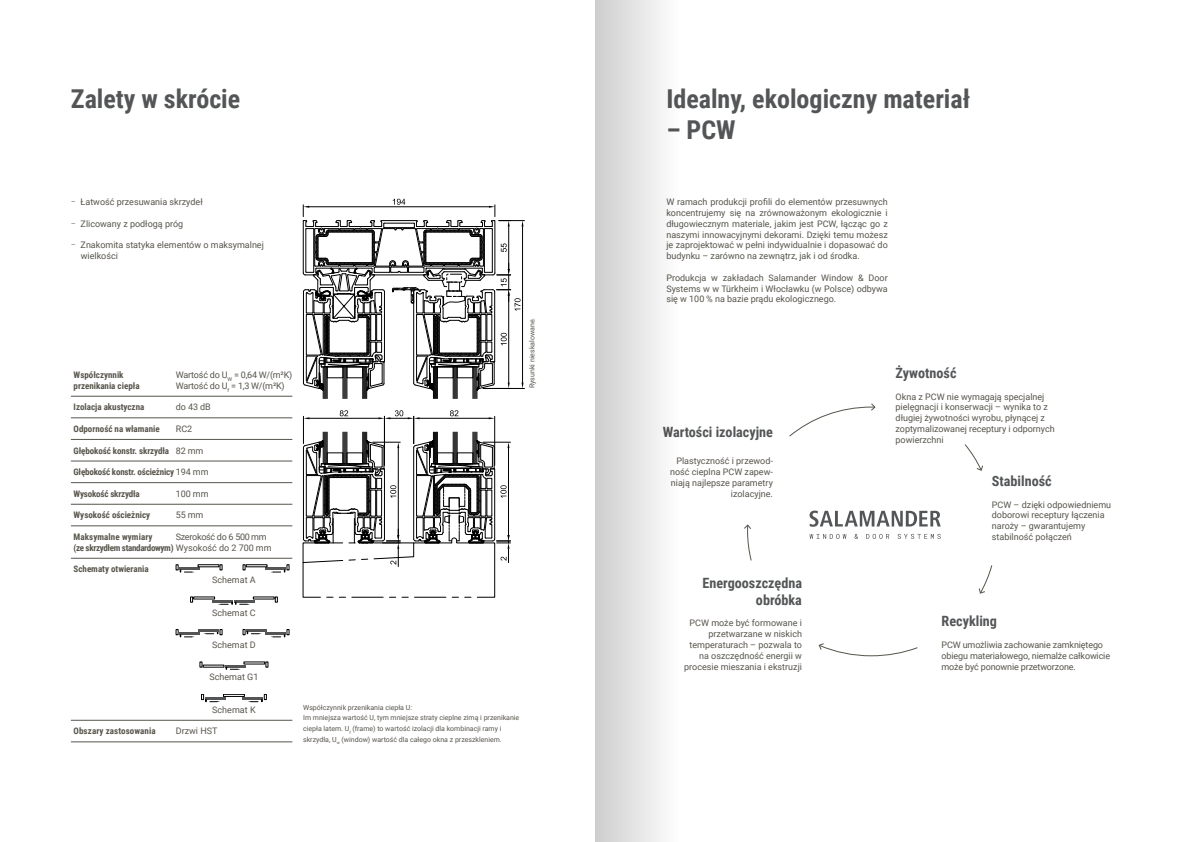
<style>
.page{position:relative;width:1191px;height:842px;background:#fff}
.page>*{position:absolute;margin:0;border:0;box-sizing:border-box;transform-origin:0 0}
.t1{font:700 26px "Roboto Condensed";color:#535557}
.t2{font:700 14.2px/17px "Roboto Condensed";color:#535557;text-align:right}
.t3{font:9px/10.8px "Roboto";color:#57544b}
.t4{font:700 9px "Roboto Condensed";color:#57544b}
.t5{font:700 9px "Roboto Condensed";letter-spacing:-.02em;color:#57544b}
.t6{font:9px "Roboto";letter-spacing:-.02em;color:#57544b}
.t7{font:700 9px "Roboto Condensed";letter-spacing:-.035em;color:#57544b}
.t8{font:9px "Roboto";letter-spacing:-.03em;color:#57544b}
.t9{font:7px/10.8px "Roboto";color:#57544b}
.s1{font-weight:300}
.s2{font-family:"Roboto";font-weight:400}
</style>
<div class="page">
<svg style="left:789px;top:403px;width:86px;height:34px"></svg>
<svg style="left:744px;top:524px;width:8px;height:37px"></svg>
<svg style="left:964px;top:444px;width:19px;height:27px"></svg>
<svg style="left:818px;top:643px;width:100px;height:13px"></svg>
<svg style="left:978px;top:565px;width:14px;height:29px"></svg>
<svg style="left:809px;top:511px;width:131px;height:16px"></svg>
<svg style="left:809px;top:534px;width:37px;height:5px"></svg>
<svg style="left:854px;top:534px;width:4px;height:5px"></svg>
<svg style="left:866px;top:534px;width:23px;height:5px"></svg>
<svg style="left:897px;top:534px;width:43px;height:5px"></svg>
<hr style="left:323px;top:367px;width:1px;height:31px;background:#000">
<hr style="left:327px;top:367px;width:1px;height:31px;background:#000">
<hr style="left:366px;top:367px;width:1px;height:31px;background:#000">
<hr style="left:362px;top:367px;width:1px;height:31px;background:#000">
<hr style="left:347px;top:367px;width:1px;height:31px;background:#000">
<hr style="left:343px;top:367px;width:1px;height:31px;background:#000">
<hr style="left:324px;top:367px;width:1px;height:31px;background:#000">
<hr style="left:325px;top:367px;width:1px;height:31px;background:#000">
<hr style="left:326px;top:367px;width:1px;height:31px;background:#000">
<hr style="left:344px;top:367px;width:1px;height:31px;background:#000">
<hr style="left:345px;top:367px;width:1px;height:31px;background:#000">
<hr style="left:346px;top:367px;width:1px;height:31px;background:#000">
<hr style="left:363px;top:367px;width:1px;height:31px;background:#000">
<hr style="left:364px;top:367px;width:1px;height:31px;background:#000">
<hr style="left:365px;top:367px;width:1px;height:31px;background:#000">
<hr style="left:433px;top:367px;width:1px;height:31px;background:#000">
<hr style="left:437px;top:367px;width:1px;height:31px;background:#000">
<hr style="left:477px;top:367px;width:1px;height:31px;background:#000">
<hr style="left:473px;top:367px;width:1px;height:31px;background:#000">
<hr style="left:457px;top:367px;width:1px;height:31px;background:#000">
<hr style="left:453px;top:367px;width:1px;height:31px;background:#000">
<hr style="left:434px;top:367px;width:1px;height:31px;background:#000">
<hr style="left:435px;top:367px;width:1px;height:31px;background:#000">
<hr style="left:436px;top:367px;width:1px;height:31px;background:#000">
<hr style="left:454px;top:367px;width:1px;height:31px;background:#000">
<hr style="left:455px;top:367px;width:1px;height:31px;background:#000">
<hr style="left:456px;top:367px;width:1px;height:31px;background:#000">
<hr style="left:474px;top:367px;width:1px;height:31px;background:#000">
<hr style="left:475px;top:367px;width:1px;height:31px;background:#000">
<hr style="left:476px;top:367px;width:1px;height:31px;background:#000">
<svg style="left:303px;top:410px;width:207px;height:188px"></svg>
<svg style="left:303px;top:199px;width:221px;height:192px"></svg>
<hr style="left:71px;top:396px;width:221px;height:1px;background:#57544b">
<hr style="left:71px;top:418px;width:221px;height:1px;background:#57544b">
<hr style="left:71px;top:439px;width:221px;height:1px;background:#57544b">
<hr style="left:71px;top:461px;width:221px;height:1px;background:#57544b">
<hr style="left:71px;top:482px;width:221px;height:1px;background:#57544b">
<hr style="left:71px;top:504px;width:221px;height:1px;background:#57544b">
<hr style="left:71px;top:526px;width:221px;height:1px;background:#57544b">
<hr style="left:71px;top:558px;width:221px;height:1px;background:#57544b">
<hr style="left:71px;top:720px;width:221px;height:1px;background:#57544b">
<hr style="left:71px;top:742px;width:221px;height:1px;background:#57544b">
<hr style="left:265px;top:568px;width:21px;height:2px;background:#535557">
<svg style="left:270px;top:565px;width:19px;height:8px"></svg>
<hr style="left:179px;top:568px;width:21px;height:2px;background:#535557">
<svg style="left:176px;top:565px;width:19px;height:8px"></svg>
<hr style="left:212px;top:600px;width:21px;height:2px;background:#535557">
<svg style="left:190px;top:597px;width:3px;height:5px"></svg>
<hr style="left:234px;top:600px;width:21px;height:2px;background:#535557">
<svg style="left:218px;top:602px;width:32px;height:3px"></svg>
<hr style="left:265px;top:633px;width:21px;height:2px;background:#535557">
<svg style="left:270px;top:629px;width:19px;height:9px"></svg>
<hr style="left:179px;top:633px;width:21px;height:2px;background:#535557">
<hr style="left:198px;top:629px;width:21px;height:3px;background:#535557">
<svg style="left:176px;top:629px;width:19px;height:9px"></svg>
<svg style="left:203px;top:629px;width:19px;height:6px"></svg>
<hr style="left:246px;top:629px;width:21px;height:3px;background:#535557">
<svg style="left:243px;top:629px;width:19px;height:6px"></svg>
<hr style="left:225px;top:665px;width:21px;height:2px;background:#535557">
<svg style="left:226px;top:667px;width:15px;height:3px"></svg>
<div style="left:223px;top:694px;width:21px;height:2px;border:1px solid #000"></div>
<hr style="left:205px;top:697px;width:20px;height:2px;background:#535557">
<svg style="left:201px;top:694px;width:19px;height:8px"></svg>
<hr style="left:242px;top:697px;width:21px;height:2px;background:#535557">
<svg style="left:247px;top:694px;width:19px;height:8px"></svg>
<div style="left:595px;top:0;width:85px;height:842px;background:linear-gradient(to right,#cdcdcd,#fff)"></div>
<h1 class="t1" style="left:71px;top:81px;width:171px">Zalety w skrócie</h1>
<h1 class="t1" style="left:666px;top:81px;width:305px">Idealny, ekologiczny materiał</h1>
<h1 class="t1" style="left:666px;top:112px;width:71px">– PCW</h1>
<p class="t3" style="left:71px;top:196px;width:133px"><span class="s1">−</span> Łatwość przesuwania skrzydeł</p>
<p class="t3" style="left:71px;top:218px;width:114px"><span class="s1">−</span> Zlicowany z podłogą próg</p>
<p class="t3" style="left:81px;top:239px;width:185px;text-indent:-10px"><span class="s1">−</span> Znakomita statyka elementów o maksymalnej wielkości</p>
<p class="t4" style="left:74px;top:368px;width:52px">Współczynnik</p>
<p class="t6" style="left:176px;top:368px;width:118px">Wartość do U<sub>W</sub> = 0,64 W/(m²K)</p>
<p class="t4" style="left:74px;top:379px;width:68px">przenikania ciepła</p>
<p class="t6" style="left:176px;top:379px;width:110px">Wartość do U<sub>f</sub> = 1,3 W/(m²K)</p>
<p class="t4" style="left:74px;top:401px;width:72px">Izolacja akustyczna</p>
<p class="t3" style="left:176px;top:401px;width:37px">do 43 dB</p>
<p class="t4" style="left:74px;top:422px;width:88px">Odporność na włamanie</p>
<p class="t3" style="left:176px;top:423px;width:18px">RC2</p>
<p class="t4" style="left:74px;top:444px;width:131px">Głębokość konstr. skrzydła <span class="s2">82 mm</span></p>
<p class="t5" style="left:74px;top:466px;width:136px">Głębokość konstr. ościeżnicy <span class="s2">194 mm</span></p>
<p class="t5" style="left:74px;top:487px;width:68px">Wysokość skrzydła</p>
<p class="t3" style="left:176px;top:488px;width:34px">100 mm</p>
<p class="t4" style="left:74px;top:509px;width:78px">Wysokość ościeżnicy</p>
<p class="t3" style="left:176px;top:509px;width:29px">55 mm</p>
<p class="t4" style="left:74px;top:530px;width:80px">Maksymalne wymiary</p>
<p class="t8" style="left:176px;top:530px;width:92px">Szerokość do 6 500 mm</p>
<p class="t7" style="left:74px;top:541px;width:199px">(ze skrzydłem standardowym) <span class="s2">Wysokość do 2 700 mm</span></p>
<p class="t4" style="left:74px;top:563px;width:77px">Schematy otwierania</p>
<p class="t3" style="left:212px;top:574px;width:45px">Schemat A</p>
<p class="t3" style="left:212px;top:607px;width:45px">Schemat C</p>
<p class="t3" style="left:212px;top:639px;width:45px">Schemat D</p>
<p class="t3" style="left:209px;top:671px;width:50px">Schemat G1</p>
<p class="t3" style="left:212px;top:704px;width:45px">Schemat K</p>
<p class="t4" style="left:74px;top:725px;width:84px">Obszary zastosowania</p>
<p class="t3" style="left:176px;top:725px;width:43px">Drzwi HST</p>
<p class="t9" style="left:526px;top:388px;width:72px;rotate:-90deg">Rysunki nieskalowane.</p>
<p class="t9" style="left:303px;top:701px;width:218px">Współczynnik przenikania ciepła U:<br>Im mniejsza wartość U, tym mniejsze straty cieplne zimą i przenikanie ciepła latem. U<sub>f</sub> (frame) to wartość izolacji dla kombinacji ramy i skrzydła, U<sub>w</sub> (window) wartość dla całego okna z przeszkleniem.</p>
<p class="t3" style="left:666px;top:196px;width:223px;text-align:justify">W ramach produkcji profili do elementów przesuwnych koncentrujemy się na zrównoważonym ekologicznie i długowiecznym materiale, jakim jest PCW, łącząc go z naszymi innowacyjnymi dekorami. Dzięki temu możesz je zaprojektować w pełni indywidualnie i dopasować do budynku – zarówno na zewnątrz, jak i od środka.</p>
<p class="t3" style="left:666px;top:272px;width:223px;text-align:justify">Produkcja w zakładach Salamander Window &amp; Door Systems w w Türkheim i Włocławku (w Polsce) odbywa się w 100 % na bazie prądu ekologicznego.</p>
<h2 class="t2" style="left:662px;top:423px;width:112px">Wartości izolacyjne</h2>
<p class="t3" style="left:670px;top:455px;width:104px;text-align:right">Plastyczność i przewod&shy;ność cieplna PCW zapew&shy;niają najlepsze parametry izolacyjne.</p>
<h2 class="t2" style="left:702px;top:574px;width:101px">Energooszczędna obróbka</h2>
<p class="t3" style="left:684px;top:617px;width:119px;text-align:right">PCW może być formowane i przetwarzane w niskich temperaturach – pozwala to na oszczędność energii w procesie mieszania i ekstruzji</p>
<h2 class="t2" style="left:895px;top:364px;width:62px">Żywotność</h2>
<p class="t3" style="left:895px;top:391px;width:161px">Okna z PCW nie wymagają specjalnej pielęgnacji i konserwacji – wynika to z długiej żywotności wyrobu, płynącej z zoptymalizowanej receptury i odpornych powierzchni</p>
<h2 class="t2" style="left:992px;top:472px;width:61px">Stabilność</h2>
<p class="t3" style="left:992px;top:499px;width:121px">PCW – dzięki odpowiedniemu doborowi receptury łączenia naroży – gwarantujemy stabilność połączeń</p>
<h2 class="t2" style="left:941px;top:612px;width:57px">Recykling</h2>
<p class="t3" style="left:941px;top:639px;width:170px">PCW umożliwia zachowanie zamkniętego obiegu materiałowego, niemalże całkowicie może być ponownie przetworzone.</p>
</div>
